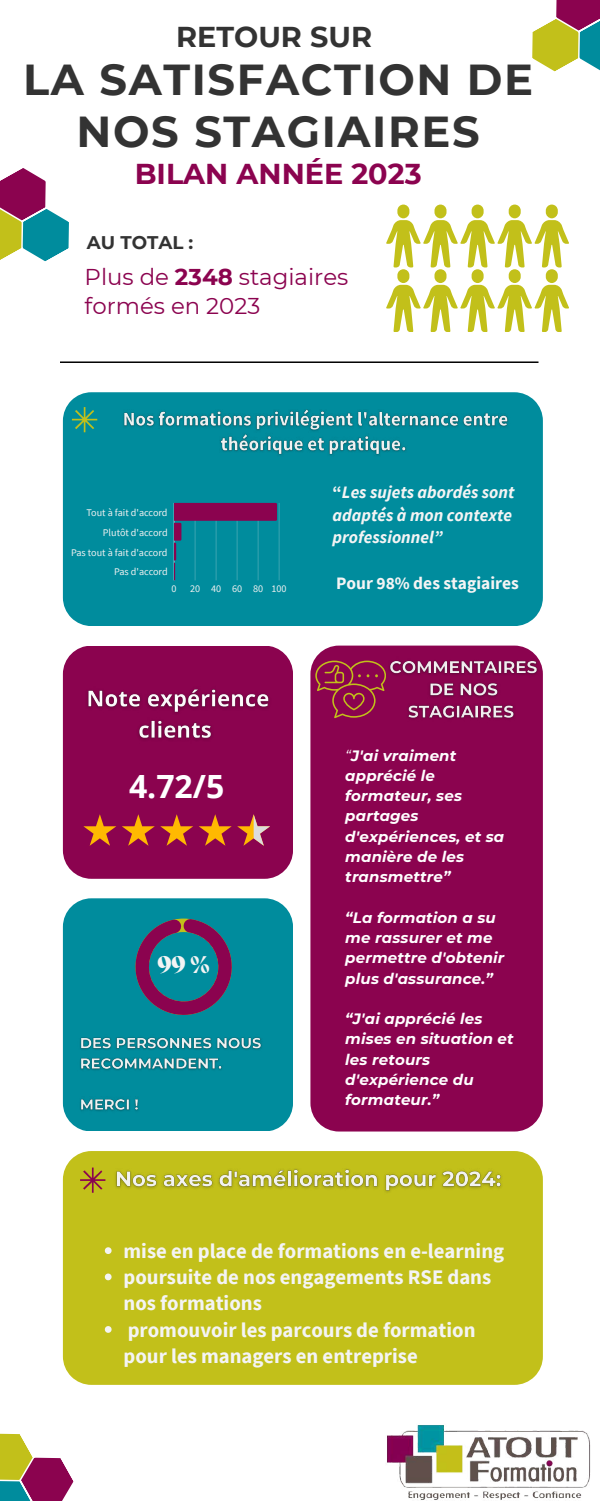
<style>
.page{position:relative;width:600px;height:1501px;background:#fff}
.page>*{position:absolute;margin:0;border:0;box-sizing:border-box;transform-origin:0 0}
.t1{font:700 43.2px/51.3px "Montserrat";letter-spacing:.04em;color:#333;text-align:center}
.t2{font:700 32px "Open Sans";color:#fff}
.t3{font:700 28.7px "Montserrat";color:#8b034f}
.t4{font:700 28.7px "Montserrat";color:#333}
.t5{font:800 24.9px "Migra";color:#f4f4f4}
.t6{font:22.9px/29.2px "Montserrat";color:#8b034f}
.t7{font:700 20.7px/26.2px "Source Sans Pro";color:#f4f4f4}
.t8{font:700 18.3px "Montserrat";color:#333}
.t9{font:italic 700 17.4px/22.5px "Source Sans Pro";color:#f4f4f4}
.t10{font:700 17.4px "Source Sans Pro";color:#f4f4f4}
.t11{font:italic 700 15px/20.2px "Montserrat";letter-spacing:.01em;color:#fff}
.t12{font:10.2px/19.9px "Source Sans Pro";color:#f1f1f1;text-align:right}
.s1{font-weight:700}
.s2{font-style:normal}
.s3{font-weight:400}
</style>
<div class="page">
<div style="left:63px;top:392px;width:480px;height:234px;background:#008c9d"></div>
<div style="left:63px;top:1151px;width:480px;height:233px;background:#c2c01a"></div>
<div style="left:310px;top:645px;width:233px;height:486px;background:#8b034f;border-radius:28px"></div>
<svg style="left:72px;top:407px;width:25px;height:25px"></svg>
<hr style="left:60px;top:361px;width:479px;height:2px;background:#000">
<div style="left:63px;top:645px;width:230px;height:233px;background:#8b034f;border-radius:29px"></div>
<div style="left:63px;top:898px;width:230px;height:233px;background:#008c9d;border-radius:29px"></div>
<svg style="left:80px;top:1167px;width:25px;height:25px"></svg>
<svg style="left:0;top:168px;width:69px;height:93px"></svg>
<svg style="left:532px;top:0;width:68px;height:72px"></svg>
<svg style="left:386px;top:204px;width:183px;height:128px"></svg>
<svg style="left:83px;top:814px;width:33px;height:31px"></svg>
<svg style="left:122px;top:814px;width:71px;height:31px"></svg>
<svg style="left:199px;top:814px;width:71px;height:31px"></svg>
<svg style="left:135px;top:918px;width:97px;height:96px"></svg>
<hr style="left:279px;top:503px;width:1px;height:77px;background:#259baa">
<svg style="left:174px;top:503px;width:103px;height:77px;background:#256989"></svg>
<svg style="left:315px;top:660px;width:70px;height:58px"></svg>
<img style="left:87px;top:689px;width:182px;height:51px">
<img style="left:80px;top:1037px;width:182px;height:74px">
<img style="left:119px;top:406px;width:393px;height:52px">
<img style="left:385px;top:656px;width:157px;height:63px">
<svg style="left:105px;top:1246px;width:7px;height:7px"></svg>
<svg style="left:105px;top:1273px;width:7px;height:6px"></svg>
<svg style="left:105px;top:1325px;width:7px;height:7px"></svg>
<img style="left:111px;top:1164px;width:397px;height:33px">
<img style="left:387px;top:1425px;width:204px;height:75px">
<svg style="left:0;top:1433px;width:74px;height:67px"></svg>
<h3 class="t4" style="left:176px;top:19px;width:197px">RETOUR SUR</h3>
<h1 class="t1" style="left:23px;top:54px;width:512px">LA SATISFACTION DE<br>NOS STAGIAIRES</h1>
<h3 class="t3" style="left:135px;top:156px;width:288px">BILAN ANNÉE 2023</h3>
<p class="t8" style="left:87px;top:231px;width:108px">AU TOTAL :</p>
<h3 class="t6" style="left:85px;top:262px;width:265px">Plus de <span class="s1">2348</span> stagiaires formés en 2023</h3>
<p class="t12" style="left:71px;top:502px;width:98px">Tout à fait d'accord<br>Plutôt d'accord<br>Pas tout à fait d'accord<br>Pas d'accord</p>
<p class="t12" style="left:172px;top:578px;width:7px">0</p>
<p class="t12" style="left:190px;top:578px;width:98px">20 40 60 80 100</p>
<p class="t9" style="left:333px;top:481px;width:184px"><span class="s2">“</span>Les sujets abordés sont adaptés à mon contexte professionnel”</p>
<p class="t10" style="left:336px;top:571px;width:184px">Pour 98% des stagiaires</p>
<h2 class="t2" style="left:129px;top:763px;width:97px">4.72/5</h2>
<h3 class="t5" style="left:158px;top:952px;width:54px">99%</h3>
<p class="t11" style="left:345px;top:745px;width:161px"><span class="s3">“</span>J'ai vraiment apprécié le formateur, ses partages d'expériences, et sa manière de les transmettre”</p>
<p class="t11" style="left:345px;top:907px;width:161px">“La formation a su me rassurer et me permettre d'obtenir plus d'assurance.”</p>
<p class="t11" style="left:345px;top:1008px;width:170px">“J'ai apprécié les mises en situation et les retours d'expérience du formateur.”</p>
<h3 class="t7" style="left:124px;top:1236px;width:382px">mise en place de formations en e-learning poursuite de nos engagements RSE dans nos formations<br>promouvoir les parcours de formation pour les managers en entreprise</h3>
</div>
